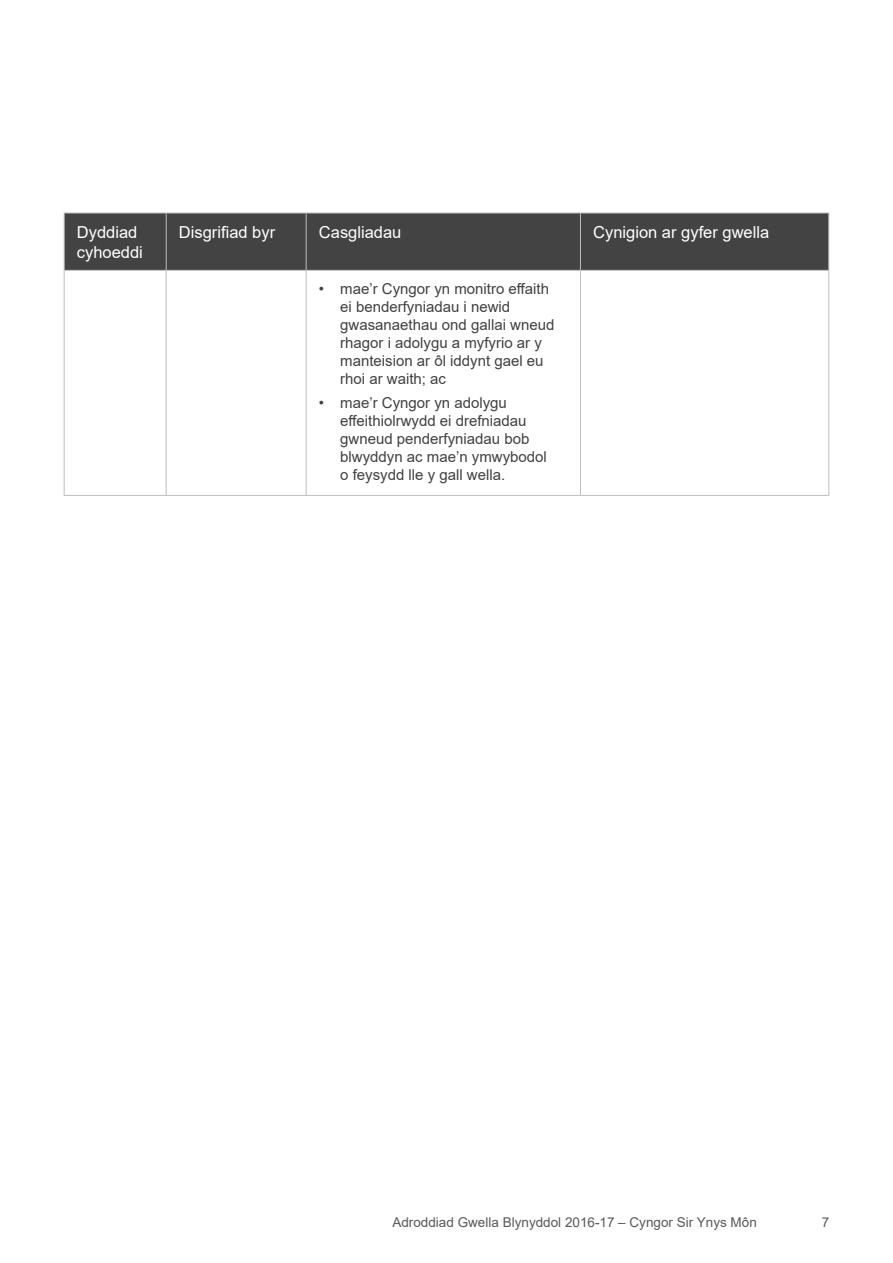
<style>
.page{position:relative;width:893px;height:1263px;background:#fff}
.page>*{position:absolute;margin:0;border:0;box-sizing:border-box;transform-origin:0 0}
.Table_header_text{font:16.5px/19.8px "Arial";color:#fff}
.Table_bullet_text{font:15px/18px "Arial";color:#414042}
.t1{font:13.5px "Arial";color:#58595b}
</style>
<div class="page">
<div style="left:65px;top:214px;width:763px;height:56px;background:#434343"></div>
<hr style="left:64px;top:213px;width:102px;height:1px;background:#bcbec0">
<hr style="left:64px;top:213px;width:1px;height:57px;background:#bcbec0">
<hr style="left:166px;top:213px;width:140px;height:1px;background:#bcbec0">
<hr style="left:166px;top:213px;width:1px;height:57px;background:#bcbec0">
<hr style="left:306px;top:213px;width:274px;height:1px;background:#bcbec0">
<hr style="left:306px;top:213px;width:1px;height:57px;background:#bcbec0">
<hr style="left:580px;top:213px;width:249px;height:1px;background:#bcbec0">
<hr style="left:580px;top:213px;width:1px;height:57px;background:#bcbec0">
<hr style="left:828px;top:213px;width:1px;height:57px;background:#bcbec0">
<hr style="left:64px;top:270px;width:102px;height:1px;background:#bcbec0">
<hr style="left:64px;top:271px;width:1px;height:224px;background:#bcbec0">
<hr style="left:166px;top:270px;width:140px;height:1px;background:#bcbec0">
<hr style="left:166px;top:271px;width:1px;height:224px;background:#bcbec0">
<hr style="left:306px;top:270px;width:274px;height:1px;background:#bcbec0">
<hr style="left:306px;top:271px;width:1px;height:224px;background:#bcbec0">
<hr style="left:580px;top:270px;width:249px;height:1px;background:#bcbec0">
<hr style="left:580px;top:271px;width:1px;height:224px;background:#bcbec0">
<hr style="left:828px;top:271px;width:1px;height:224px;background:#bcbec0">
<hr style="left:64px;top:495px;width:102px;height:1px;background:#bcbec0">
<hr style="left:166px;top:495px;width:140px;height:1px;background:#bcbec0">
<hr style="left:580px;top:495px;width:249px;height:1px;background:#bcbec0">
<hr style="left:306px;top:495px;width:274px;height:1px;background:#bcbec0">
<p class="Table_header_text" style="left:77px;top:222px;width:68px">Dyddiad cyhoeddi</p>
<p class="Table_header_text" style="left:179px;top:222px;width:98px">Disgrifiad byr</p>
<p class="Table_header_text" style="left:319px;top:222px;width:84px">Casgliadau</p>
<p class="Table_header_text" style="left:593px;top:222px;width:178px">Cynigion ar gyfer gwella</p>
<p class="Table_bullet_text" style="left:340px;top:280px;width:216px;text-indent:-21px">• mae’r Cyngor yn monitro effaith ei benderfyniadau i newid gwasanaethau ond gallai wneud rhagor i adolygu a myfyrio ar y manteision ar ôl iddynt gael eu rhoi ar waith; ac</p>
<p class="Table_bullet_text" style="left:340px;top:394px;width:208px;text-indent:-21px">• mae’r Cyngor yn adolygu effeithiolrwydd ei drefniadau gwneud penderfyniadau bob blwyddyn ac mae’n ymwybodol o feysydd lle y gall wella.</p>
<p class="t1" style="left:392px;top:1213px;width:366px">Adroddiad Gwella Blynyddol 2016-17 – Cyngor Sir Ynys Môn</p>
<p class="t1" style="left:822px;top:1213px;width:9px">7</p>
</div>
